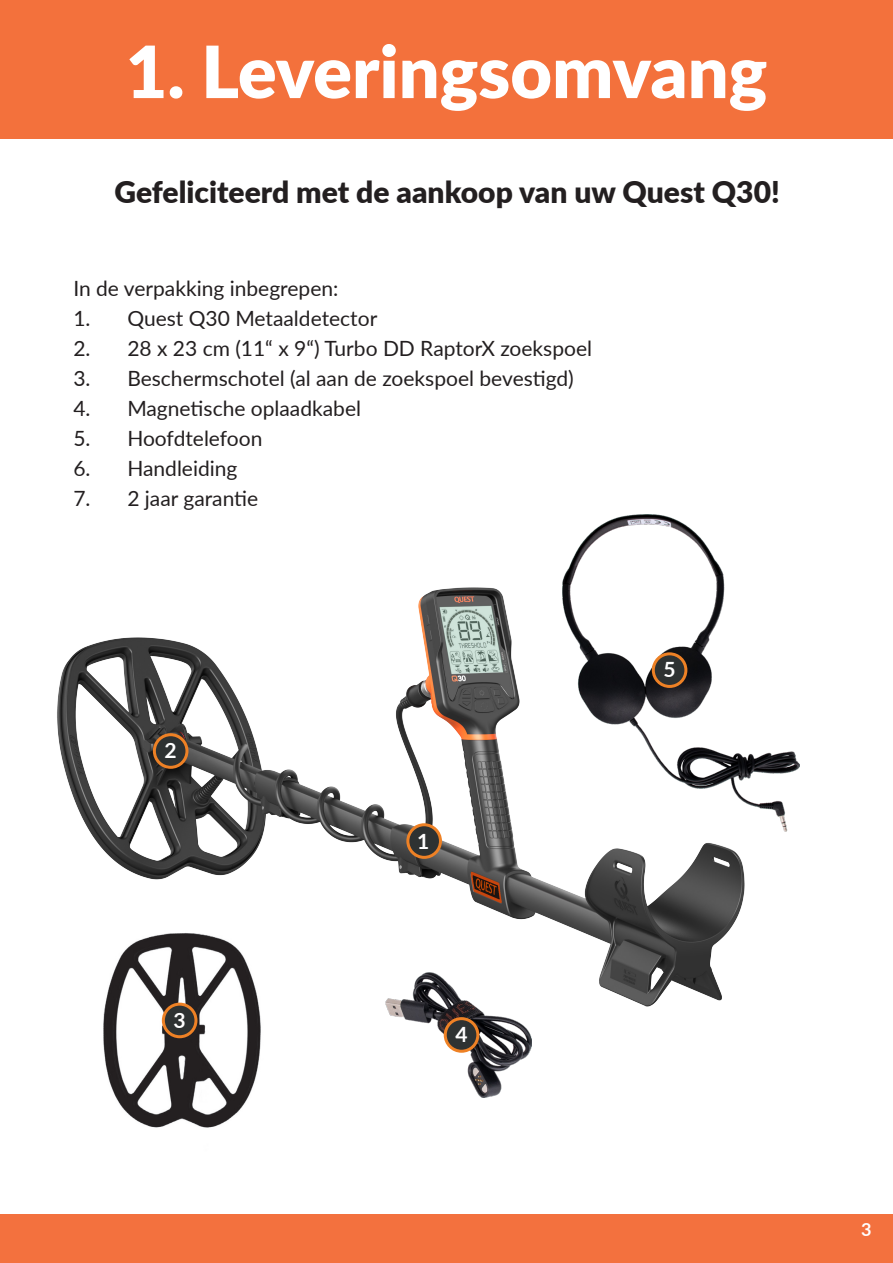
<style>
.page{position:relative;width:893px;height:1263px;background:#fff}
.page>*{position:absolute;margin:0;border:0;box-sizing:border-box;transform-origin:0 0}
.t1{font:900 72px "Lato";color:#fff}
.t2{font:900 30px "Lato";color:#231f20}
.t3{font:21px "Lato";color:#231f20}
.t4{font:700 21px "Lato";color:#fff}
.t5{font:700 18px "Lato";color:#fff}
</style>
<div class="page">
<div style="left:0;top:1215px;width:893px;height:48px;background:#f3713e"></div>
<div style="left:0;top:0;width:893px;height:138px;background:#f3713c"></div>
<img style="left:57px;top:514px;width:688px;height:614px">
<img style="left:385px;top:972px;width:146px;height:126px">
<div style="left:154px;top:735px;width:33px;height:32px;background:#2e3232;border-radius:50%"></div>
<div style="left:153px;top:733px;width:35px;height:36px;border:3px solid #ee8125;border-radius:50%"></div>
<div style="left:408px;top:825px;width:32px;height:32px;background:#2e3232;border-radius:50%"></div>
<div style="left:406px;top:823px;width:36px;height:36px;border:3px solid #ee8125;border-radius:50%"></div>
<div style="left:163px;top:1004px;width:33px;height:33px;background:#2e3232;border-radius:50%"></div>
<div style="left:162px;top:1003px;width:35px;height:35px;border:3px solid #ee8125;border-radius:50%"></div>
<div style="left:445px;top:1019px;width:33px;height:32px;background:#2e3232;border-radius:50%"></div>
<div style="left:444px;top:1017px;width:35px;height:36px;border:3px solid #ee8125;border-radius:50%"></div>
<img style="left:562px;top:515px;width:238px;height:316px">
<div style="left:653px;top:654px;width:33px;height:32px;background:#2e3232;border-radius:50%"></div>
<div style="left:652px;top:652px;width:35px;height:36px;border:3px solid #ee8125;border-radius:50%"></div>
<p class="t1" style="left:126px;top:18px;width:643px">1. Leveringsomvang</p>
<p class="t2" style="left:115px;top:169px;width:667px">Gefeliciteerd met de aankoop van uw Quest Q30!</p>
<p class="t3" style="left:73px;top:273px;width:267px">In de verpakking inbegrepen:</p>
<p class="t3" style="left:73px;top:303px;width:305px">1. Quest Q30 Metaaldetector</p>
<p class="t3" style="left:73px;top:333px;width:520px">2. 28 x 23 cm (11“ x 9“) Turbo DD RaptorX zoekspoel</p>
<p class="t3" style="left:73px;top:363px;width:502px">3. Beschermschotel (al aan de zoekspoel bevestigd)</p>
<p class="t3" style="left:73px;top:393px;width:289px">4. Magnetische oplaadkabel</p>
<p class="t3" style="left:73px;top:423px;width:191px">5. Hoofdtelefoon</p>
<p class="t3" style="left:73px;top:453px;width:166px">6. Handleiding</p>
<p class="t3" style="left:73px;top:483px;width:186px">7. 2 jaar garantie</p>
<p class="t4" style="left:165px;top:735px;width:14px">2</p>
<p class="t4" style="left:174px;top:1004px;width:14px">3</p>
<p class="t4" style="left:417px;top:825px;width:14px">1</p>
<p class="t4" style="left:455px;top:1019px;width:14px">4</p>
<p class="t4" style="left:663px;top:654px;width:14px">5</p>
<p class="t5" style="left:861px;top:1216px;width:12px">3</p>
</div>
